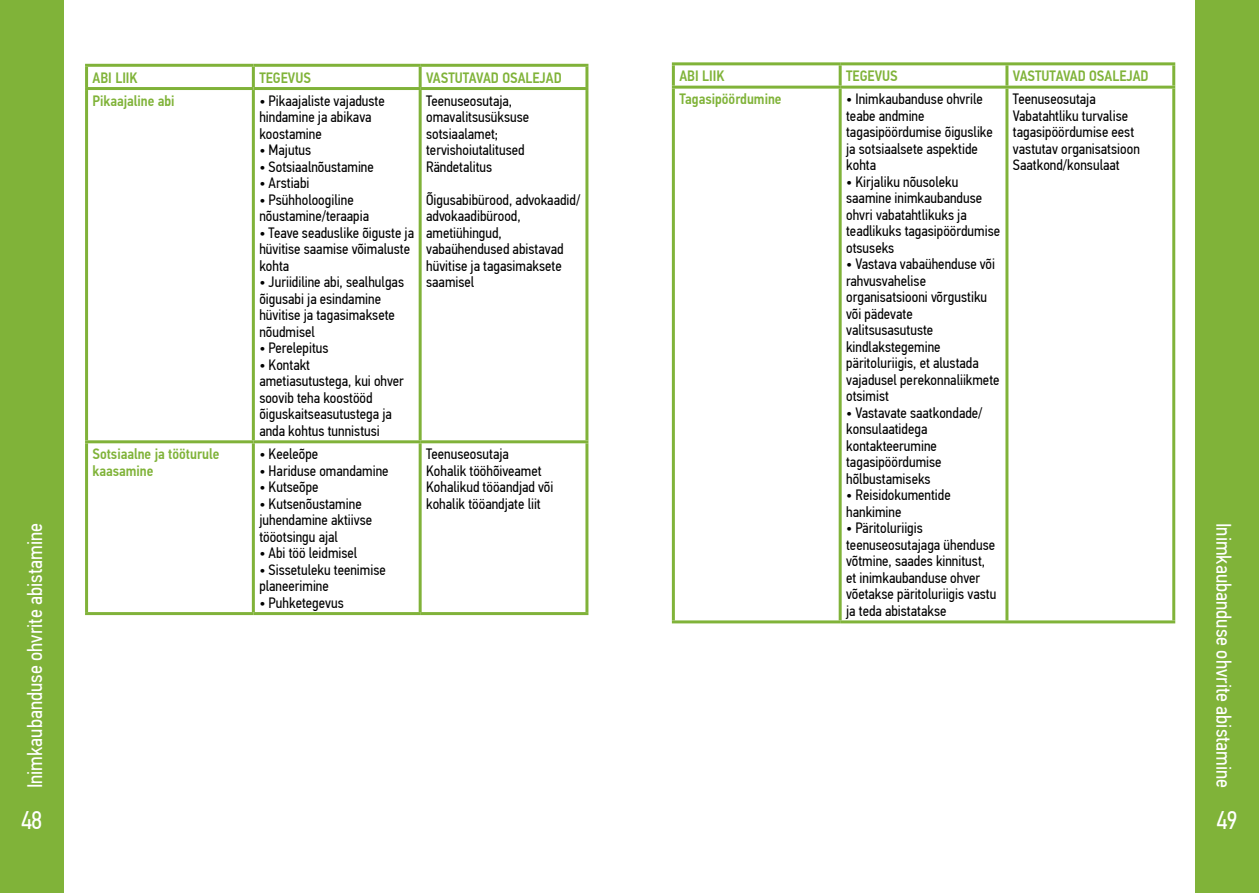
<style>
.page{position:relative;width:1259px;height:893px;background:#fff}
.page>*{position:absolute;margin:0;border:0;box-sizing:border-box;transform-origin:0 0}
.t1{font:25.5px "PF Din Text Cond Pro";color:#fff}
.t2{font:21px "PF Din Text Cond Pro";color:#fff}
.t3{font:15px/16.5px "PF Din Text Cond Pro";color:#000}
.t4{font:500 15px/16.5px "PF Din Text Cond Pro";color:#80b339}
</style>
<div class="page">
<div style="left:0;top:0;width:64px;height:893px;background:#80b339"></div>
<div style="left:1195px;top:0;width:64px;height:893px;background:#80b339"></div>
<hr style="left:672px;top:62px;width:168px;height:3px;background:#80b339">
<hr style="left:672px;top:65px;width:3px;height:21px;background:#80b339">
<hr style="left:840px;top:62px;width:167px;height:3px;background:#80b339">
<hr style="left:838px;top:65px;width:3px;height:21px;background:#80b339">
<hr style="left:1007px;top:62px;width:168px;height:3px;background:#80b339">
<hr style="left:1005px;top:65px;width:3px;height:21px;background:#80b339">
<hr style="left:1172px;top:65px;width:3px;height:21px;background:#80b339">
<hr style="left:672px;top:86px;width:168px;height:3px;background:#80b339">
<hr style="left:672px;top:89px;width:3px;height:531px;background:#80b339">
<hr style="left:840px;top:86px;width:167px;height:3px;background:#80b339">
<hr style="left:838px;top:89px;width:3px;height:531px;background:#80b339">
<hr style="left:1007px;top:86px;width:168px;height:3px;background:#80b339">
<hr style="left:1005px;top:89px;width:3px;height:531px;background:#80b339">
<hr style="left:1172px;top:89px;width:3px;height:531px;background:#80b339">
<hr style="left:672px;top:620px;width:168px;height:3px;background:#80b339">
<hr style="left:840px;top:620px;width:167px;height:3px;background:#80b339">
<hr style="left:1007px;top:620px;width:168px;height:3px;background:#80b339">
<hr style="left:85px;top:64px;width:168px;height:3px;background:#80b239">
<hr style="left:85px;top:67px;width:3px;height:20px;background:#80b239">
<hr style="left:253px;top:64px;width:167px;height:3px;background:#80b239">
<hr style="left:252px;top:67px;width:3px;height:20px;background:#80b239">
<hr style="left:420px;top:64px;width:168px;height:3px;background:#80b239">
<hr style="left:419px;top:67px;width:3px;height:20px;background:#80b239">
<hr style="left:585px;top:67px;width:3px;height:20px;background:#80b239">
<hr style="left:85px;top:87px;width:168px;height:3px;background:#80b239">
<hr style="left:85px;top:90px;width:3px;height:350px;background:#80b239">
<hr style="left:253px;top:87px;width:167px;height:3px;background:#80b239">
<hr style="left:252px;top:90px;width:3px;height:350px;background:#80b239">
<hr style="left:420px;top:87px;width:168px;height:3px;background:#80b239">
<hr style="left:419px;top:90px;width:3px;height:350px;background:#80b239">
<hr style="left:585px;top:90px;width:3px;height:350px;background:#80b239">
<hr style="left:85px;top:440px;width:168px;height:3px;background:#80b239">
<hr style="left:85px;top:443px;width:3px;height:169px;background:#80b239">
<hr style="left:253px;top:440px;width:167px;height:3px;background:#80b239">
<hr style="left:252px;top:443px;width:3px;height:169px;background:#80b239">
<hr style="left:420px;top:440px;width:168px;height:3px;background:#80b239">
<hr style="left:419px;top:443px;width:3px;height:169px;background:#80b239">
<hr style="left:585px;top:443px;width:3px;height:169px;background:#80b239">
<hr style="left:85px;top:612px;width:168px;height:3px;background:#80b239">
<hr style="left:253px;top:612px;width:167px;height:3px;background:#80b239">
<hr style="left:420px;top:612px;width:168px;height:3px;background:#80b239">
<h2 class="t2" style="left:22px;top:788px;width:267px;rotate:-90deg">Inimkaubanduse ohvrite abistamine</h2>
<h1 class="t1" style="left:21px;top:805px;width:23px">48</h1>
<p class="t4" style="left:93px;top:69px;width:47px">ABI LIIK</p>
<p class="t4" style="left:259px;top:69px;width:53px">TEGEVUS</p>
<p class="t4" style="left:426px;top:69px;width:137px">VASTUTAVAD OSALEJAD</p>
<p class="t4" style="left:93px;top:93px;width:84px">Pikaajaline abi</p>
<p class="t3" style="left:259px;top:92px;width:127px">• Pikaajaliste vajaduste hindamine ja abikava koostamine</p>
<p class="t3" style="left:259px;top:142px;width:53px">• Majutus</p>
<p class="t3" style="left:259px;top:158px;width:116px">• Sotsiaalnõustamine</p>
<p class="t3" style="left:259px;top:175px;width:52px">• Arstiabi</p>
<p class="t3" style="left:259px;top:191px;width:111px">• Psühholoogiline nõustamine/teraapia</p>
<p class="t3" style="left:259px;top:224px;width:156px">• Teave seaduslike õiguste ja hüvitise saamise võimaluste kohta</p>
<p class="t3" style="left:259px;top:274px;width:146px">• Juriidiline abi, sealhulgas õigusabi ja esindamine hüvitise ja tagasimaksete nõudmisel</p>
<p class="t3" style="left:259px;top:340px;width:71px">• Perelepitus</p>
<p class="t3" style="left:259px;top:356px;width:146px">• Kontakt ametiasutustega, kui ohver soovib teha koostööd õiguskaitseasutustega ja anda kohtus tunnistusi</p>
<p class="t3" style="left:426px;top:92px;width:105px">Teenuseosutaja, omavalitsusüksuse sotsiaalamet; tervishoiutalitused<br>Rändetalitus</p>
<p class="t3" style="left:426px;top:191px;width:156px">Õigusabibürood, advokaadid/ advokaadibürood, ametiühingud, vabaühendused abistavad hüvitise ja tagasimaksete saamisel</p>
<p class="t4" style="left:93px;top:446px;width:128px">Sotsiaalne ja tööturule kaasamine</p>
<p class="t3" style="left:259px;top:446px;width:60px">• Keeleõpe</p>
<p class="t3" style="left:259px;top:462px;width:131px">• Hariduse omandamine</p>
<p class="t3" style="left:259px;top:479px;width:61px">• Kutseõpe</p>
<p class="t3" style="left:259px;top:495px;width:114px">• Kutsenõustamine juhendamine aktiivse tööotsingu ajal</p>
<p class="t3" style="left:259px;top:545px;width:99px">• Abi töö leidmisel</p>
<p class="t3" style="left:259px;top:561px;width:128px">• Sissetuleku teenimise planeerimine</p>
<p class="t3" style="left:259px;top:594px;width:86px">• Puhketegevus</p>
<p class="t3" style="left:426px;top:446px;width:129px">Teenuseosutaja<br>Kohalik tööhõiveamet<br>Kohalikud tööandjad või kohalik tööandjate liit</p>
<p class="t4" style="left:679px;top:68px;width:47px">ABI LIIK</p>
<p class="t4" style="left:846px;top:68px;width:53px">TEGEVUS</p>
<p class="t4" style="left:1013px;top:68px;width:137px">VASTUTAVAD OSALEJAD</p>
<p class="t4" style="left:679px;top:91px;width:104px">Tagasipöördumine</p>
<p class="t3" style="left:846px;top:91px;width:148px">• Inimkaubanduse ohvrile teabe andmine tagasipöördumise õiguslike ja sotsiaalsete aspektide kohta</p>
<p class="t3" style="left:846px;top:174px;width:155px">• Kirjaliku nõusoleku saamine inimkaubanduse ohvri vabatahtlikuks ja teadlikuks tagasipöördumise otsuseks</p>
<p class="t3" style="left:846px;top:256px;width:155px">• Vastava vabaühenduse või rahvusvahelise organisatsiooni võrgustiku või pädevate valitsusasutuste kindlakstegemine päritoluriigis, et alustada vajadusel perekonnaliikmete otsimist</p>
<p class="t3" style="left:846px;top:405px;width:138px">• Vastavate saatkondade/ konsulaatidega kontakteerumine tagasipöördumise hõlbustamiseks</p>
<p class="t3" style="left:846px;top:487px;width:106px">• Reisidokumentide hankimine</p>
<p class="t3" style="left:846px;top:520px;width:152px">• Päritoluriigis teenuseosutajaga ühenduse võtmine, saades kinnitust, et inimkaubanduse ohver võetakse päritoluriigis vastu ja teda abistatakse</p>
<p class="t3" style="left:1013px;top:91px;width:128px">Teenuseosutaja<br>Vabatahtliku turvalise tagasipöördumise eest vastutav organisatsioon<br>Saatkond/konsulaat</p>
<h2 class="t2" style="left:1236px;top:523px;width:267px;rotate:90deg">Inimkaubanduse ohvrite abistamine</h2>
<h1 class="t1" style="left:1216px;top:805px;width:23px">49</h1>
</div>
